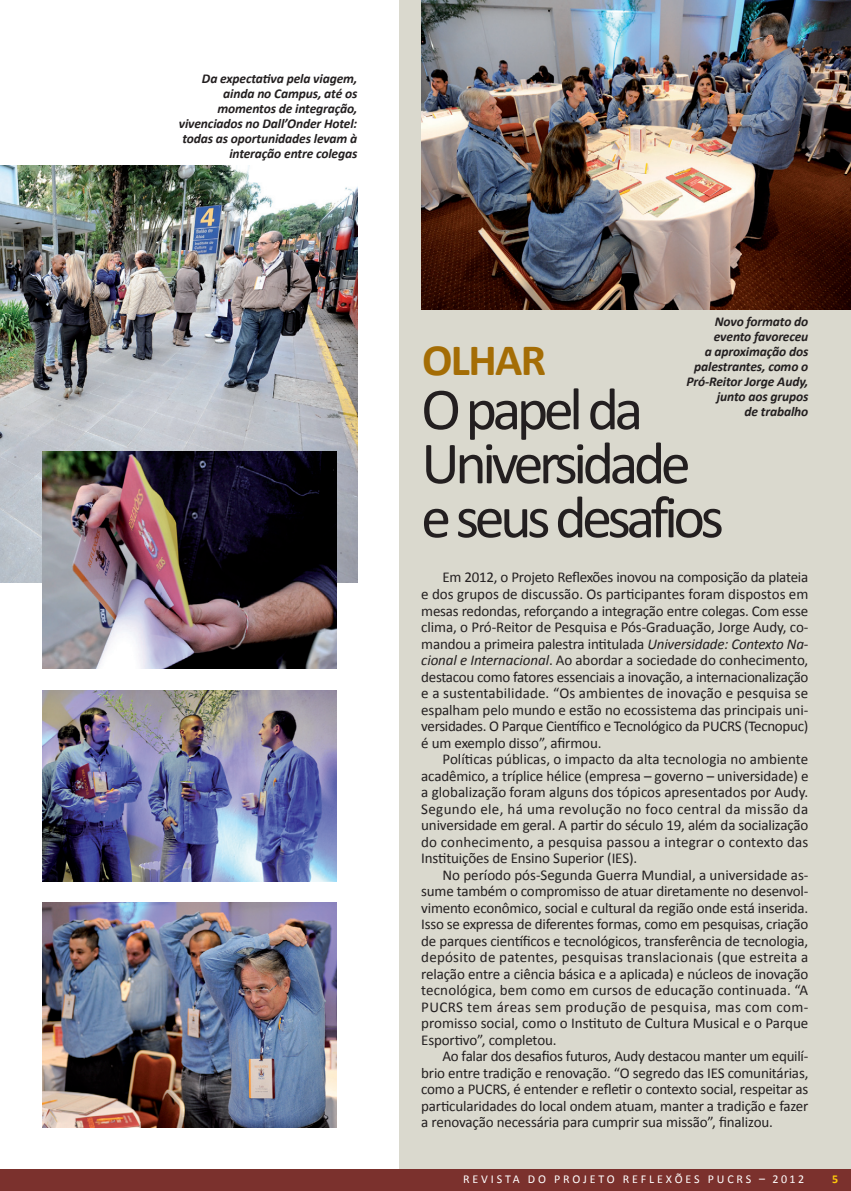
<style>
.page{position:relative;width:851px;height:1191px;background:#fff}
.page>*{position:absolute;margin:0;border:0;box-sizing:border-box;transform-origin:0 0}
.t1{font:60px/54px "Calibri";letter-spacing:-.075em;color:#231f20}
.t2{font:700 45px "Calibri";color:#a46d05}
.t3{font:15px/16.5px "Calibri";letter-spacing:-.01em;color:#231f20;text-align:justify}
.t4{font:italic 700 13.5px/15px "Calibri";letter-spacing:-.01em;color:#231f20;text-align:right}
.t5{font:12px "Calibri";letter-spacing:.24em;color:#fff}
.t6{font:700 12px "Calibri";color:#feca0a}
.s1{font-style:italic}
</style>
<div class="page">
<div style="left:400px;top:0;width:450px;height:1191px;background:#dad9ce"></div>
<div style="left:0;top:1169px;width:850px;height:22px;background:#7b312d"></div>
<img style="left:0;top:166px;width:357px;height:417px">
<img style="left:43px;top:452px;width:293px;height:217px">
<img style="left:43px;top:690px;width:293px;height:191px">
<img style="left:43px;top:902px;width:293px;height:225px">
<img style="left:421px;top:0;width:429px;height:309px">
<p class="t4" style="left:179px;top:71px;width:180px">Da expectativa pela viagem, ainda no Campus, até os momentos de integração, vivenciados no Dall’Onder Hotel: todas as oportunidades levam à interação entre colegas</p>
<p class="t4" style="left:686px;top:314px;width:123px">Novo formato do evento favoreceu<br>a aproximação dos palestrantes, como o<br>Pró-Reitor Jorge Audy, junto aos grupos<br>de trabalho</p>
<h2 class="t2" style="left:422px;top:331px;width:116px">Olhar</h2>
<h1 class="t1" style="left:421px;top:382px;width:304px">O papel da<br>Universidade e seus desafios</h1>
<p class="t3" style="left:421px;top:569px;width:388px;text-indent:21px">Em 2012, o Projeto Reflexões inovou na composição da plateia e dos grupos de discussão. Os participantes foram dispostos em mesas redondas, reforçando a integração entre colegas. Com esse clima, o Pró-Reitor de Pesquisa e Pós-Graduação, Jorge Audy, co&shy;mandou a primeira palestra intitulada <span class="s1">Universidade: Contexto Na&shy;cional e Internacional</span>. Ao abordar a sociedade do conhecimento, destacou como fatores essenciais a inovação, a internacionalização e a sustentabilidade. “Os ambientes de inovação e pesquisa se espalham pelo mundo e estão no ecossistema das principais uni&shy;versidades. O Parque Científico e Tecnológico da PUCRS (Tecnopuc) é um exemplo disso”, afirmou.</p>
<p class="t3" style="left:421px;top:751px;width:388px;text-indent:21px">Políticas públicas, o impacto da alta tecnologia no ambiente acadêmico, a tríplice hélice (empresa – governo – universidade) e a globalização foram alguns dos tópicos apresentados por Audy.<br>Segundo ele, há uma revolução no foco central da missão da universidade em geral. A partir do século 19, além da socialização do conhecimento, a pesquisa passou a integrar o contexto das I nstituições de Ensino Superior (I ES).</p>
<p class="t3" style="left:421px;top:866px;width:388px;text-indent:21px">No período pós-Segunda Guerra Mundial, a universidade as&shy;sume também o compromisso de atuar diretamente no desenvol&shy;vimento econômico, social e cultural da região onde está inserida.<br>I sso se expressa de diferentes formas, como em pesquisas, criação de parques científicos e tecnológicos, transferência de tecnologia, depósito de patentes, pesquisas translacionais (que estreita a relação entre a ciência básica e a aplicada) e núcleos de inovação tecnológica, bem como em cursos de educação continuada. “A PUCRS tem áreas sem produção de pesquisa, mas com com&shy;promisso social, como o I nstituto de Cultura Musical e o Parque Esportivo”, completou.</p>
<p class="t3" style="left:421px;top:1048px;width:389px;text-indent:21px">Ao falar dos desafios futuros, Audy destacou manter um equilí&shy;brio entre tradição e renovação. “O segredo das I ES comunitárias, como a PUCRS, é entender e refletir o contexto social, respeitar as particularidades do local ondem atuam, manter a tradição e fazer a renovação necessária para cumprir sua missão”, finalizou.</p>
<p class="t5" style="left:463px;top:1171px;width:43px">Re vista</p>
<p class="t5" style="left:527px;top:1171px;width:64px">do Pr ojet</p>
<p class="t5" style="left:606px;top:1171px;width:86px">o Re fle xões</p>
<p class="t5" style="left:707px;top:1171px;width:98px">PUCRS – 2012</p>
<p class="t6" style="left:832px;top:1171px;width:8px">5</p>
</div>
